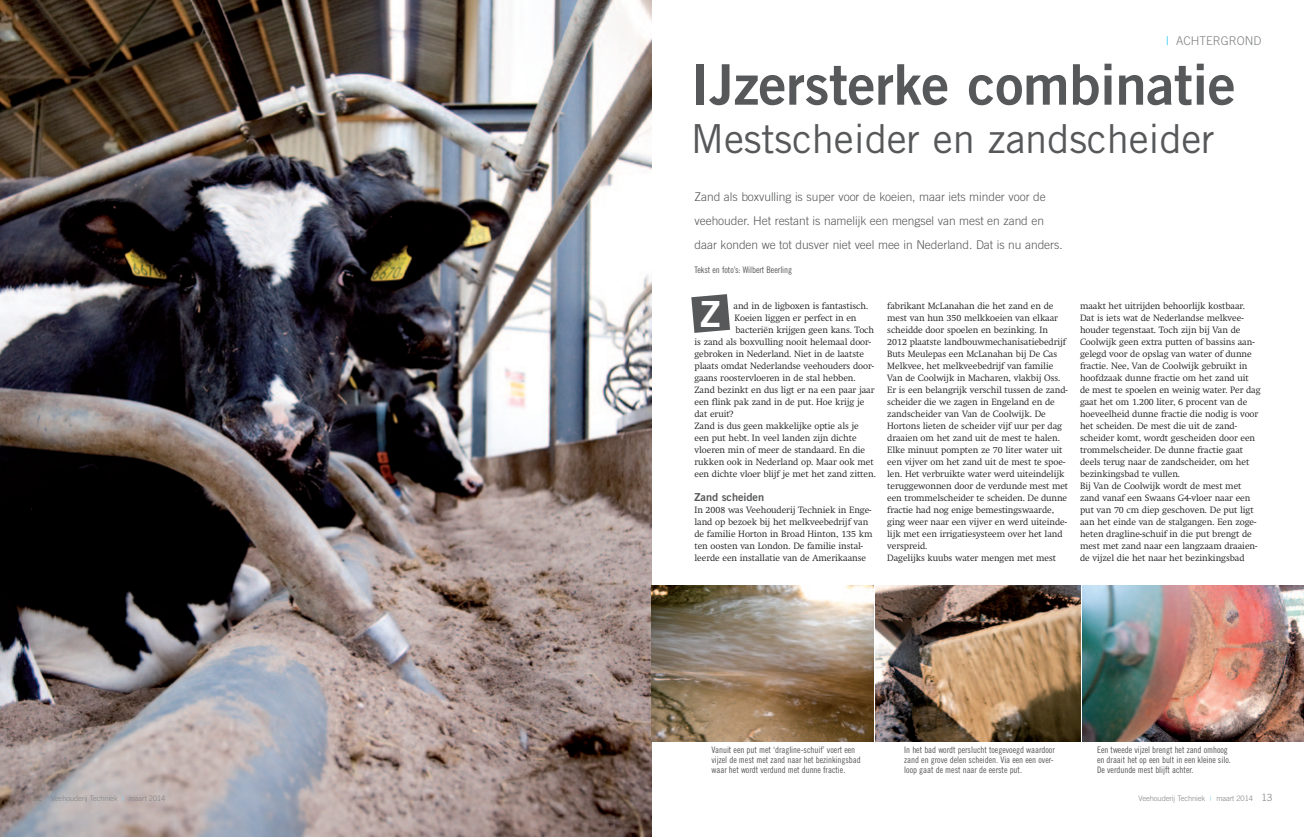
<style>
.page{position:relative;width:1304px;height:837px;background:#fff}
.page>*{position:absolute;margin:0;border:0;box-sizing:border-box;transform-origin:0 0}
.t1{font:56px "Trade Gothic LT Std Bd 2";letter-spacing:-.005em;color:#57585a}
.t2{font:40px "Trade Gothic LT Std";letter-spacing:-.005em;color:#57585a}
.t3{font:36px "Trade Gothic LT Std Bd 2";color:#fff}
.t4{font:300 12px/24px "Trade Gothic LT Std";letter-spacing:-.005em;color:#57585a}
.t5{font:300 12px "Trade Gothic LT Std";color:#808285}
.t6{font:11px "Trade Gothic LT Std Bd 2";letter-spacing:-.005em;color:#57585a}
.t7{font:300 9px/12px "Swift";letter-spacing:-.005em;color:#231f20}
.t8{font:9px/10px "Trade Gothic LT Std Cn 18";letter-spacing:-.005em;color:#57585a}
.t9{font:300 7.5px "Trade Gothic LT Std";letter-spacing:-.01em;color:#808285}
.s1{color:#15c0f2}
.s2{font-size:10px}
.s3{font-weight:400;color:#86d6f7}
</style>
<div class="page">
<img style="left:0;top:0;width:652px;height:836px">
<svg style="left:691px;top:294px;width:39px;height:39px;background:#717274"></svg>
<img style="left:652px;top:585px;width:221px;height:156px">
<img style="left:876px;top:585px;width:204px;height:156px">
<img style="left:1083px;top:585px;width:221px;height:156px">
<h3 class="t5" style="left:1166px;top:33px;width:88px"><span class="s1">|</span> achtergrond</h3>
<h1 class="t1" style="left:691px;top:50px;width:546px">IJzersterke combinatie</h1>
<h2 class="t2" style="left:691px;top:114px;width:525px">Mestscheider en zandscheider</h2>
<h3 class="t4" style="left:694px;top:184px;width:370px">Zand als boxvulling is super voor de koeien, maar iets minder voor de veehouder. Het restant is namelijk een mengsel van mest en zand en daar konden we tot dusver niet veel mee in Nederland. Dat is nu anders.</h3>
<p class="t8" style="left:694px;top:264px;width:99px">Tekst en foto’s: Wilbert Beerling</p>
<h3 class="t3" style="left:701px;top:291px;width:22px">Z</h3>
<p class="t7" style="left:733px;top:300px;width:136px">and in de ligboxen is fantastisch.</p>
<p class="t7" style="left:734px;top:312px;width:124px">Koeien liggen er perfect in en</p>
<p class="t7" style="left:735px;top:324px;width:140px">bacteriën krijgen geen kans. Toch</p>
<p class="t7" style="left:694px;top:336px;width:178px">is zand als boxvulling nooit helemaal door-</p>
<p class="t7" style="left:694px;top:348px;width:171px">gebroken in Nederland. Niet in de laatste</p>
<p class="t7" style="left:694px;top:360px;width:181px">plaats omdat Nederlandse veehouders door-</p>
<p class="t7" style="left:694px;top:372px;width:163px">gaans roostervloeren in de stal hebben.</p>
<p class="t7" style="left:694px;top:384px;width:182px">Zand bezinkt en dus ligt er na een paar jaar</p>
<p class="t7" style="left:694px;top:396px;width:171px">een flink pak zand in de put. Hoe krijg je</p>
<p class="t7" style="left:694px;top:408px;width:40px">dat eruit?</p>
<p class="t7" style="left:694px;top:420px;width:166px">Zand is dus geen makkelijke optie als je</p>
<p class="t7" style="left:694px;top:432px;width:164px">een put hebt. In veel landen zijn dichte</p>
<p class="t7" style="left:694px;top:444px;width:172px">vloeren min of meer de standaard. En die</p>
<p class="t7" style="left:694px;top:456px;width:181px">rukken ook in Nederland op. Maar ook met</p>
<p class="t7" style="left:694px;top:468px;width:183px">een dichte vloer blijf je met het zand zitten.</p>
<p class="t6" style="left:694px;top:490px;width:71px">Zand scheiden</p>
<p class="t7" style="left:694px;top:504px;width:180px">In 2008 was Veehouderij Techniek in Enge&shy;land op bezoek bij het melkveebedrijf van de familie Horton in Broad Hinton, 135 km ten oosten van London. De familie instal&shy;leerde een installatie van de Amerikaanse</p>
<p class="t7" style="left:887px;top:300px;width:182px">fabrikant McLanahan die het zand en de mest van hun 350 melkkoeien van elkaar scheidde door spoelen en bezinking. In 2012 plaatste landbouwmechanisatiebedrijf Buts Meulepas een McLanahan bij De Cas Melkvee, het melkveebedrijf van familie Van de Coolwijk in Macharen, vlakbij Oss.<br>Er is een belangrijk verschil tussen de zand&shy;scheider die we zagen in Engeland en de zandscheider van Van de Coolwijk. De Hortons lieten de scheider vijf uur per dag draaien om het zand uit de mest te halen.<br>Elke minuut pompten ze 70 liter water uit een vijver om het zand uit de mest te spoe&shy;len. Het verbruikte water werd uiteindelijk teruggewonnen door de verdunde mest met een trommelscheider te scheiden. De dunne fractie had nog enige bemestingswaarde, ging weer naar een vijver en werd uiteinde&shy;lijk met een irrigatiesysteem over het land verspreid.<br>Dagelijks kuubs water mengen met mest</p>
<p class="t7" style="left:1080px;top:299px;width:182px">maakt het uitrijden behoorlijk kostbaar.<br>Dat is iets wat de Nederlandse melkvee&shy;houder tegenstaat. Toch zijn bij Van de Coolwijk geen extra putten of bassins aan&shy;gelegd voor de opslag van water of dunne fractie. Nee, Van de Coolwijk gebruikt in hoofdzaak dunne fractie om het zand uit de mest te spoelen en weinig water. Per dag gaat het om 1.200 liter, 6 procent van de hoeveelheid dunne fractie die nodig is voor het scheiden. De mest die uit de zand&shy;scheider komt, wordt gescheiden door een trommelscheider. De dunne fractie gaat deels terug naar de zandscheider, om het bezinkingsbad te vullen.<br>Bij Van de Coolwijk wordt de mest met zand vanaf een Swaans G4-vloer naar een put van 70 cm diep geschoven. De put ligt aan het einde van de stalgangen. Een zoge&shy;heten dragline-schuif in die put brengt de mest met zand naar een langzaam draaien&shy;de vijzel die het naar het bezinkingsbad</p>
<p class="t8" style="left:711px;top:744px;width:151px">Vanuit een put met ‘dragline-schuif’ voert een vijzel de mest met zand naar het bezinkingsbad waar het wordt verdund met dunne fractie.</p>
<p class="t8" style="left:904px;top:744px;width:152px;text-align:justify">In het bad wordt perslucht toegevoegd waardoor zand en grove delen scheiden. Via een een over&shy;loop gaat de mest naar de eerste put.</p>
<p class="t8" style="left:1097px;top:744px;width:135px">Een tweede vijzel brengt het zand omhoog en draait het op een bult in een kleine silo.<br>De verdunde mest blijft achter.</p>
<p class="t9" style="left:31px;top:793px;width:135px"><span class="s2">12</span> Veehouderij Techniek <span class="s3">l</span> maart 2014</p>
<p class="t9" style="left:1139px;top:793px;width:135px">Veehouderij Techniek <span class="s3">l</span> maart 2014 <span class="s2">13</span></p>
</div>
